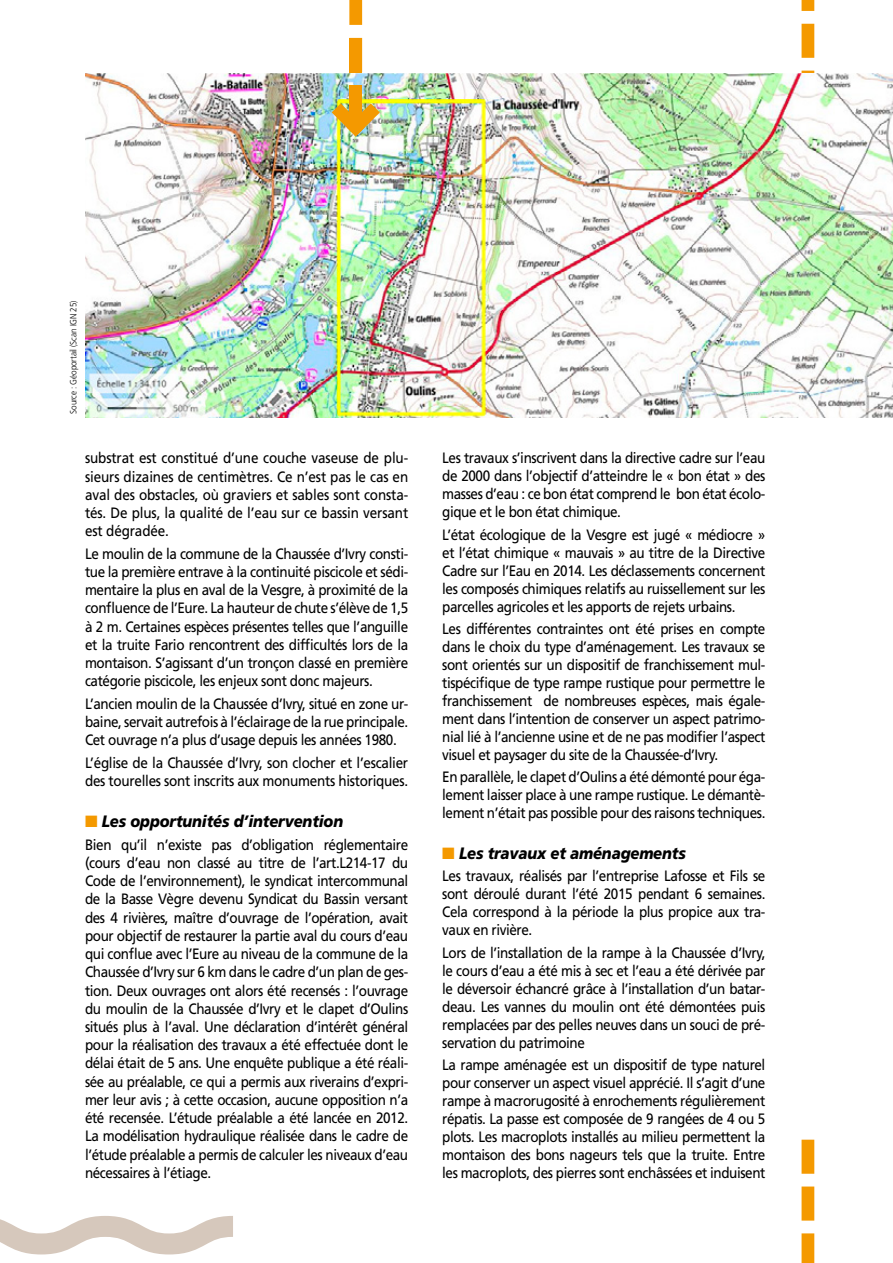
<style>
.page{position:relative;width:893px;height:1263px;background:#fff}
.page>*{position:absolute;margin:0;border:0;box-sizing:border-box;transform-origin:0 0}
.t1{font:italic 900 16.5px "Frutiger";letter-spacing:-.01em;color:#000;scale:.9 1}
.t2{font:15px/18px "Frutiger";letter-spacing:-.03em;color:#000;text-align:justify;scale:.9 1}
.t3{font:300 9px "Frutiger";letter-spacing:-.01em;color:#000;scale:.9 1}
.s1{color:#f49900}
</style>
<div class="page">
<svg style="left:0;top:1216px;width:233px;height:38px"></svg>
<svg style="left:801px;top:0;width:13px;height:73px"></svg>
<svg style="left:801px;top:1140px;width:13px;height:123px"></svg>
<img style="left:85px;top:73px;width:808px;height:345px">
<svg style="left:349px;top:0;width:13px;height:38px"></svg>
<div style="left:349px;top:85px;width:13px;height:34px;background:#f49900"></div>
<img style="left:332px;top:103px;width:48px;height:33px">
<div style="left:349px;top:38px;width:13px;height:34px;background:#f49900"></div>
<p class="t3" style="left:68px;top:414px;width:127px;rotate:-90deg">Source : Géoportail (Scan IGN 25)</p>
<p class="t2" style="left:85px;top:449px;width:361px">substrat est constitué d’une couche vaseuse de plu&shy;sieurs dizaines de centimètres. Ce n’est pas le cas en aval des obstacles, où graviers et sables sont consta&shy;tés. De plus, la qualité de l’eau sur ce bassin versant est dégradée.</p>
<p class="t2" style="left:85px;top:544px;width:361px">Le moulin de la commune de la Chaussée d’Ivry consti&shy;tue la première entrave à la continuité piscicole et sédi&shy;mentaire la plus en aval de la Vesgre, à proximité de la confluence de l’Eure. La hauteur de chute s’élève de 1,5 à 2 m. Certaines espèces présentes telles que l’anguille et la truite Fario rencontrent des difficultés lors de la montaison. S’agissant d’un tronçon classé en première catégorie piscicole, les enjeux sont donc majeurs.</p>
<p class="t2" style="left:85px;top:694px;width:361px">L’ancien moulin de la Chaussée d’Ivry, situé en zone ur&shy;baine, servait autrefois à l’éclairage de la rue principale.<br>Cet ouvrage n’a plus d’usage depuis les années 1980.</p>
<p class="t2" style="left:85px;top:753px;width:361px">L’église de la Chaussée d’Ivry, son clocher et l’escalier des tourelles sont inscrits aux monuments historiques.</p>
<p class="t1" style="left:85px;top:812px;width:288px"><span class="s1">■</span> Les opportunités d’intervention</p>
<p class="t2" style="left:85px;top:835px;width:361px">Bien qu’il n’existe pas d’obligation réglementaire (cours d’eau non classé au titre de l’art.L214-17 du Code de l’environnement), le syndicat intercommunal de la Basse Vègre devenu Syndicat du Bassin versant des 4 rivières, maître d’ouvrage de l’opération, avait pour objectif de restaurer la partie aval du cours d’eau qui conflue avec l’Eure au niveau de la commune de la Chaussée d’Ivry sur 6 km dans le cadre d’un plan de ges&shy;tion. Deux ouvrages ont alors été recensés : l’ouvrage du moulin de la Chaussée d’Ivry et le clapet d’Oulins situés plus à l’aval. Une déclaration d’intérêt général pour la réalisation des travaux a été effectuée dont le délai était de 5 ans. Une enquête publique a été réali&shy;sée au préalable, ce qui a permis aux riverains d’expri&shy;mer leur avis ; à cette occasion, aucune opposition n’a été recensée. L’étude préalable a été lancée en 2012.<br>La modélisation hydraulique réalisée dans le cadre de l’étude préalable a permis de calculer les niveaux d’eau nécessaires à l’étiage.</p>
<p class="t2" style="left:442px;top:449px;width:361px">Les travaux s’inscrivent dans la directive cadre sur l’eau de 2000 dans l’objectif d’atteindre le « bon état » des masses d’eau : ce bon état comprend le bon état écolo&shy;gique et le bon état chimique.</p>
<p class="t2" style="left:442px;top:525px;width:361px">L’état écologique de la Vesgre est jugé « médiocre » et l’état chimique « mauvais » au titre de la Directive Cadre sur l’Eau en 2014. Les déclassements concernent les composés chimiques relatifs au ruissellement sur les parcelles agricoles et les apports de rejets urbains.</p>
<p class="t2" style="left:442px;top:620px;width:361px">Les différentes contraintes ont été prises en compte dans le choix du type d’aménagement. Les travaux se sont orientés sur un dispositif de franchissement mul&shy;tispécifique de type rampe rustique pour permettre le franchissement de nombreuses espèces, mais égale&shy;ment dans l’intention de conserver un aspect patrimo&shy;nial lié à l’ancienne usine et de ne pas modifier l’aspect visuel et paysager du site de la Chaussée-d’Ivry.</p>
<p class="t2" style="left:442px;top:768px;width:361px">En parallèle, le clapet d’Oulins a été démonté pour éga&shy;lement laisser place à une rampe rustique. Le démantè&shy;lement n’était pas possible pour des raisons techniques.</p>
<p class="t1" style="left:442px;top:843px;width:272px"><span class="s1">■</span> Les travaux et aménagements</p>
<p class="t2" style="left:442px;top:867px;width:361px">Les travaux, réalisés par l’entreprise Lafosse et Fils se sont déroulé durant l’été 2015 pendant 6 semaines.<br>Cela correspond à la période la plus propice aux tra&shy;vaux en rivière.</p>
<p class="t2" style="left:442px;top:943px;width:361px">Lors de l’installation de la rampe à la Chaussée d’Ivry, le cours d’eau a été mis à sec et l’eau a été dérivée par le déversoir échancré grâce à l’installation d’un batar&shy;deau. Les vannes du moulin ont été démontées puis remplacées par des pelles neuves dans un souci de pré&shy;servation du patrimoine</p>
<p class="t2" style="left:442px;top:1056px;width:361px">La rampe aménagée est un dispositif de type naturel pour conserver un aspect visuel apprécié. Il s’agit d’une rampe à macrorugosité à enrochements régulièrement répatis. La passe est composée de 9 rangées de 4 ou 5 plots. Les macroplots installés au milieu permettent la montaison des bons nageurs tels que la truite. Entre les macroplots, des pierres sont enchâssées et induisent</p>
</div>
